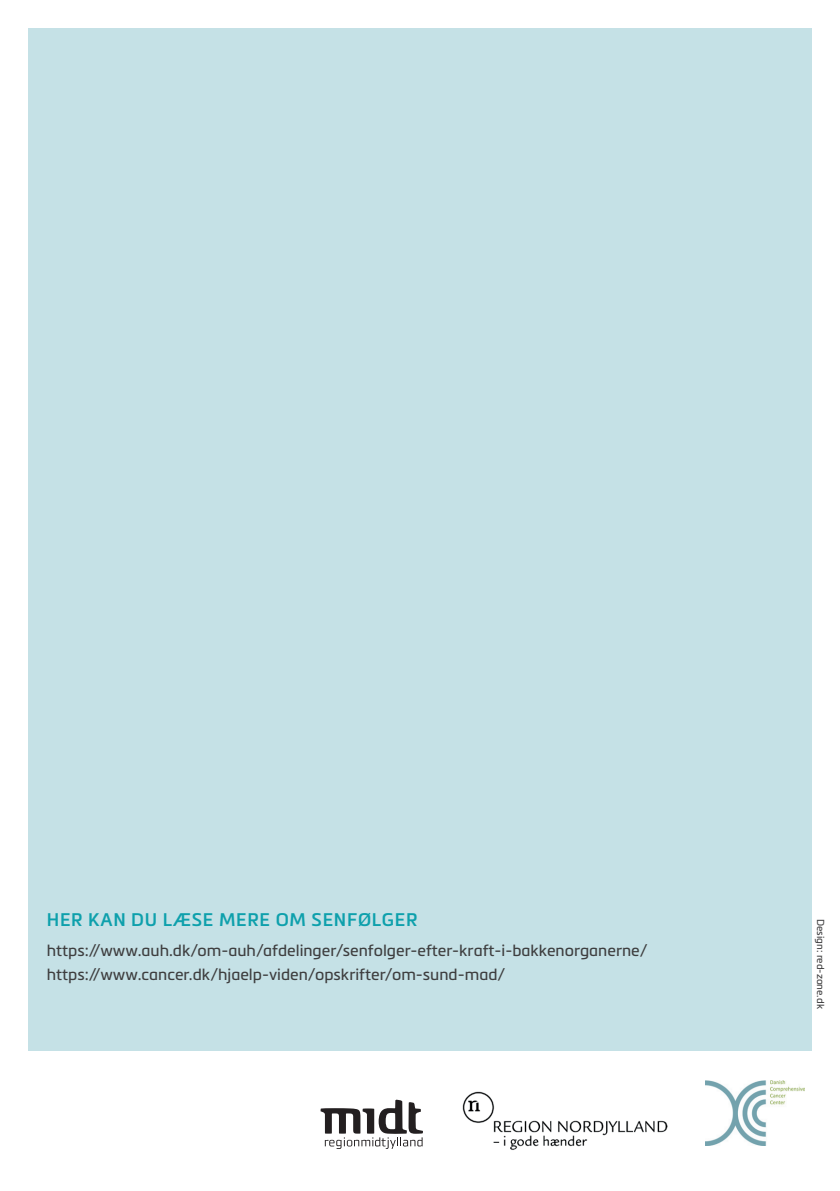
<style>
.page{position:relative;width:840px;height:1191px;background:#fff}
.page>*{position:absolute;margin:0;border:0;box-sizing:border-box;transform-origin:0 0}
.t1{font:600 18px "Metronic Pro";letter-spacing:.04em;color:#0ea0ac}
.t2{font:16px/24px "Metronic Pro";color:#3e3e3f}
.t3{font:10px "Metronic Pro";color:#3e3e3f}
</style>
<div class="page">
<div style="left:28px;top:28px;width:783px;height:1022px;background:#c5e1e6"></div>
<img style="left:462px;top:1091px;width:206px;height:59px">
<svg style="left:320px;top:1099px;width:103px;height:50px"></svg>
<img style="left:705px;top:1080px;width:99px;height:65px">
<p class="t1" style="left:47px;top:908px;width:372px">HER KAN DU LÆSE MERE OM SENFØLGER</p>
<p class="t2" style="left:47px;top:938px;width:602px">https://www.auh.dk/om-auh/afdelinger/senfolger-efter-kraft-i-bakkenorganerne/ https://www.cancer.dk/hjaelp-viden/opskrifter/om-sund-mad/</p>
<p class="t3" style="left:827px;top:918px;width:92px;rotate:90deg">Design: red-zone.dk</p>
</div>
